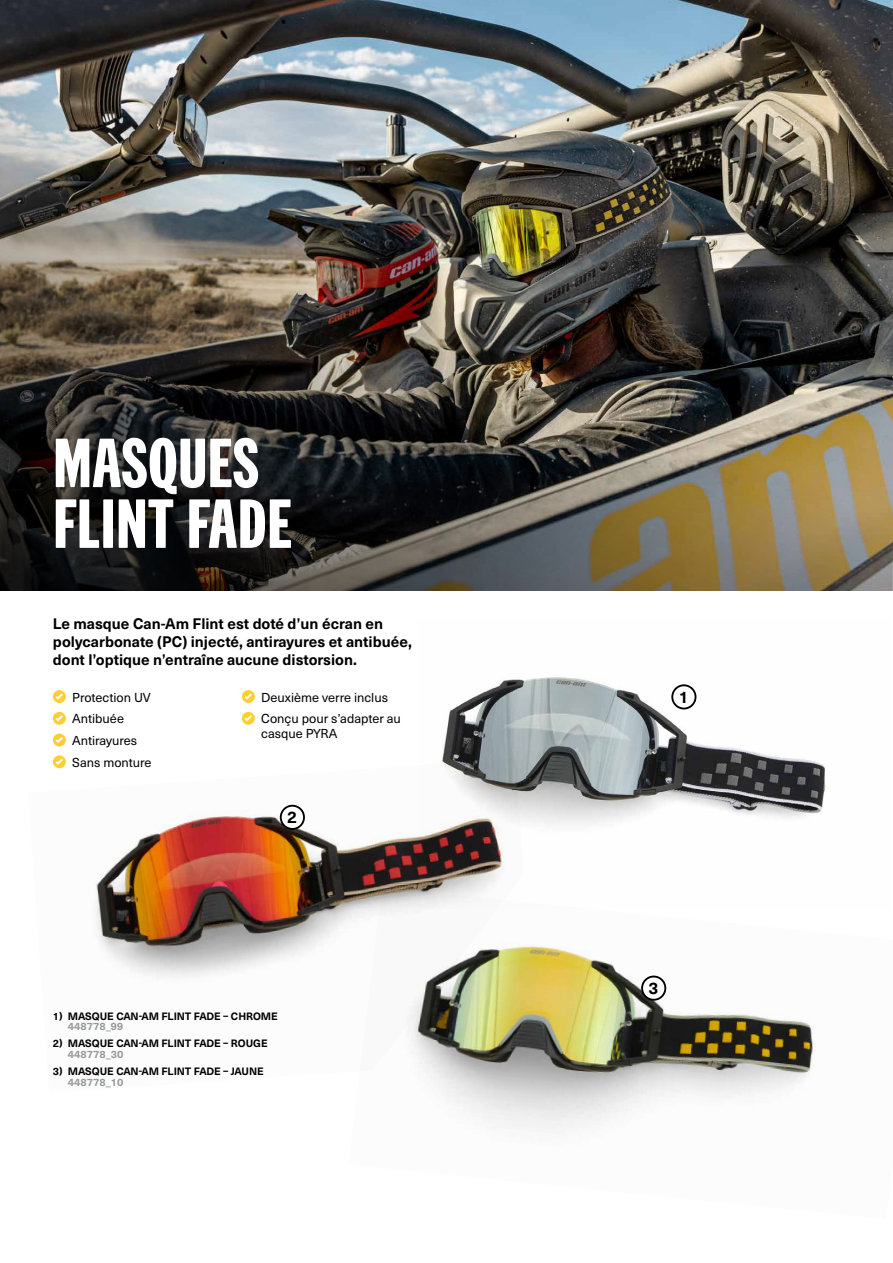
<style>
.page{position:relative;width:893px;height:1263px;background:#fff}
.page>*{position:absolute;margin:0;border:0;box-sizing:border-box;transform-origin:0 0}
.t1{font:700 67.5px/60.8px "Can Am Gothic";letter-spacing:.01em;color:#fff}
.t2{font:700 16.5px "Neue Haas Unica W1 G";color:#000}
.t3{font:700 15px/18px "Neue Haas Unica W1 G";color:#000}
.t4{font:12.75px/21.8px "Neue Haas Unica W1 G";color:#000}
.t5{font:700 10.5px "Neue Haas Unica W1 G";color:#000}
.t6{font:700 10.5px "Neue Haas Unica W1 G";color:#95989c}
</style>
<div class="page">
<img style="left:442px;top:677px;width:384px;height:147px">
<img style="left:446px;top:944px;width:370px;height:186px">
<img style="left:52px;top:759px;width:471px;height:334px">
<img style="left:0;top:0;width:892px;height:591px">
<div style="left:672px;top:685px;width:23px;height:23px;background:#fff;border-radius:50%"></div>
<div style="left:671px;top:684px;width:25px;height:25px;border:2px solid #000;border-radius:50%"></div>
<div style="left:642px;top:976px;width:23px;height:24px;background:#fff;border-radius:50%"></div>
<div style="left:641px;top:975px;width:25px;height:26px;border:2px solid #000;border-radius:50%"></div>
<div style="left:281px;top:806px;width:23px;height:23px;background:#fff;border-radius:50%"></div>
<div style="left:280px;top:805px;width:25px;height:25px;border:2px solid #000;border-radius:50%"></div>
<svg style="left:53px;top:690px;width:13px;height:13px"></svg>
<svg style="left:54px;top:691px;width:11px;height:10px"></svg>
<svg style="left:53px;top:712px;width:13px;height:13px"></svg>
<svg style="left:54px;top:713px;width:11px;height:10px"></svg>
<svg style="left:53px;top:733px;width:13px;height:13px"></svg>
<svg style="left:54px;top:735px;width:11px;height:10px"></svg>
<svg style="left:53px;top:755px;width:13px;height:13px"></svg>
<svg style="left:54px;top:757px;width:11px;height:9px"></svg>
<svg style="left:242px;top:690px;width:13px;height:13px"></svg>
<svg style="left:243px;top:691px;width:11px;height:10px"></svg>
<svg style="left:242px;top:712px;width:13px;height:13px"></svg>
<svg style="left:243px;top:713px;width:11px;height:10px"></svg>
<h1 class="t1" style="left:53px;top:430px;width:240px">MASQUES<br>FLINT FADE</h1>
<p class="t3" style="left:53px;top:614px;width:360px">Le masque Can-Am Flint est doté d’un écran en polycarbonate (PC) injecté, antirayures et antibuée, dont l’optique n’entraîne aucune distorsion.</p>
<p class="t4" style="left:72px;top:685px;width:81px">Protection UV<br>Antibuée<br>Antirayures<br>Sans monture</p>
<p class="t4" style="left:261px;top:685px;width:141px">Deuxième verre inclus<br>Conçu pour s’adapter au</p>
<p class="t4" style="left:261px;top:722px;width:78px">casque PYRA</p>
<p class="t2" style="left:287px;top:805px;width:11px">2</p>
<p class="t5" style="left:53px;top:1008px;width:226px">1) MASQUE CAN-AM FLINT FADE – CHROME</p>
<p class="t6" style="left:68px;top:1018px;width:57px">448778_99</p>
<p class="t5" style="left:53px;top:1036px;width:216px">2) MASQUE CAN-AM FLINT FADE – ROUGE</p>
<p class="t6" style="left:68px;top:1046px;width:57px">448778_30</p>
<p class="t5" style="left:53px;top:1063px;width:212px">3) MASQUE CAN-AM FLINT FADE – JAUNE</p>
<p class="t6" style="left:68px;top:1074px;width:57px">448778_10</p>
<p class="t2" style="left:679px;top:684px;width:11px">1</p>
<p class="t2" style="left:649px;top:975px;width:11px">3</p>
</div>
